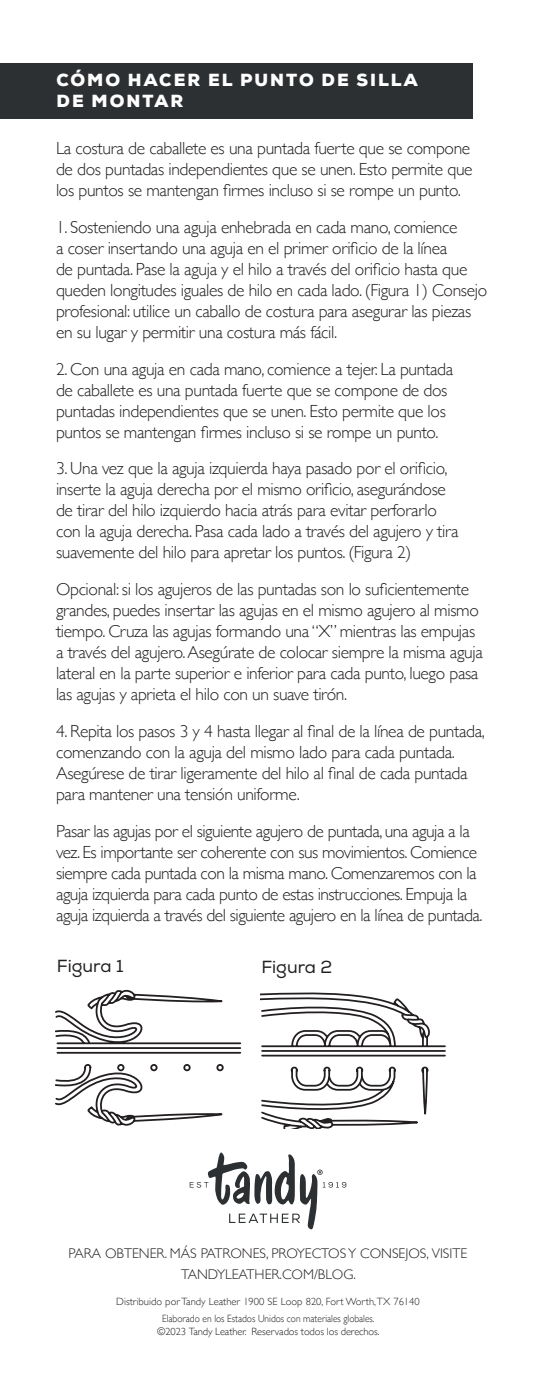
<style>
.page{position:relative;width:536px;height:1386px;background:#fff}
.page>*{position:absolute;margin:0;border:0;box-sizing:border-box;transform-origin:0 0}
.t1{font:300 17.5px/21px "Gill Sans";letter-spacing:-.02em;color:#231f20}
.t2{font:900 17.5px/21px "Nexa";letter-spacing:.115em;color:#fff}
.t3{font:17.5px "Nexa";color:#231f20}
.t4{font:300 14px/21px "Gill Sans";color:#231f20;text-align:center}
.t5{font:300 10.5px/12.6px "Gill Sans";color:#231f20;text-align:center;scale:.9 1}
.t6{font:300 10.5px "Gill Sans";color:#231f20}
</style>
<div class="page">
<div style="left:0;top:63px;width:472px;height:55px;background:#2d3032"></div>
<svg style="left:56px;top:990px;width:185px;height:136px"></svg>
<svg style="left:261px;top:992px;width:184px;height:136px"></svg>
<svg style="left:190px;top:1152px;width:156px;height:77px"></svg>
<p class="t2" style="left:56px;top:69px;width:362px">CÓMO HACER EL PUNTO DE SILLA<br>DE MONTAR</p>
<p class="t1" style="left:56px;top:137px;width:418px">La costura de caballete es una puntada fuerte que se compone de dos puntadas independientes que se unen. Esto permite que los puntos se mantengan firmes incluso si se rompe un punto.</p>
<p class="t1" style="left:56px;top:216px;width:432px">1. Sosteniendo una aguja enhebrada en cada mano, comience<br>a coser insertando una aguja en el primer orificio de la línea<br>de puntada. Pase la aguja y el hilo a través del orificio hasta que queden longitudes iguales de hilo en cada lado. (Figura 1) Consejo profesional: utilice un caballo de costura para asegurar las piezas en su lugar y permitir una costura más fácil.</p>
<p class="t1" style="left:56px;top:357px;width:398px">2. Con una aguja en cada mano, comience a tejer. La puntada de caballete es una puntada fuerte que se compone de dos puntadas independientes que se unen. Esto permite que los puntos se mantengan firmes incluso si se rompe un punto.</p>
<p class="t1" style="left:56px;top:457px;width:404px">3. Una vez que la aguja izquierda haya pasado por el orificio, inserte la aguja derecha por el mismo orificio, asegurándose de tirar del hilo izquierdo hacia atrás para evitar perforarlo con la aguja derecha. Pasa cada lado a través del agujero y tira suavemente del hilo para apretar los puntos. (Figura 2)</p>
<p class="t1" style="left:56px;top:578px;width:428px">Opcional: si los agujeros de las puntadas son lo suficientemente grandes, puedes insertar las agujas en el mismo agujero al mismo tiempo. Cruza las agujas formando una “X” mientras las empujas a través del agujero. Asegúrate de colocar siempre la misma aguja lateral en la parte superior e inferior para cada punto, luego pasa las agujas y aprieta el hilo con un suave tirón.</p>
<p class="t1" style="left:56px;top:720px;width:430px">4. Repita los pasos 3 y 4 hasta llegar al final de la línea de puntada, comenzando con la aguja del mismo lado para cada puntada.<br>Asegúrese de tirar ligeramente del hilo al final de cada puntada para mantener una tensión uniforme.</p>
<p class="t1" style="left:56px;top:819px;width:428px">Pasar las agujas por el siguiente agujero de puntada, una aguja a la vez. Es importante ser coherente con sus movimientos. Comience siempre cada puntada con la misma mano. Comenzaremos con la aguja izquierda para cada punto de estas instrucciones. Empuja la aguja izquierda a través del siguiente agujero en la línea de puntada.</p>
<p class="t3" style="left:57px;top:956px;width:68px">Figura 1</p>
<p class="t3" style="left:261px;top:957px;width:72px">Figura 2</p>
<p class="t4" style="left:69px;top:1242px;width:400px">PARA OBTENER. MÁS PATRONES, PROYECTOS Y CONSEJOS, VISITE<br>TANDYLEATHER.COM/BLOG.</p>
<p class="t6" style="left:116px;top:1293px;width:305px">Distribuido por Tandy Leather 1900 SE Loop 820, Fort Worth, TX 76140</p>
<p class="t5" style="left:157px;top:1312px;width:248px">Elaborado en los Estados Unidos con materiales globales. ©2023 Tandy Leather. Reservados todos los derechos.</p>
</div>
